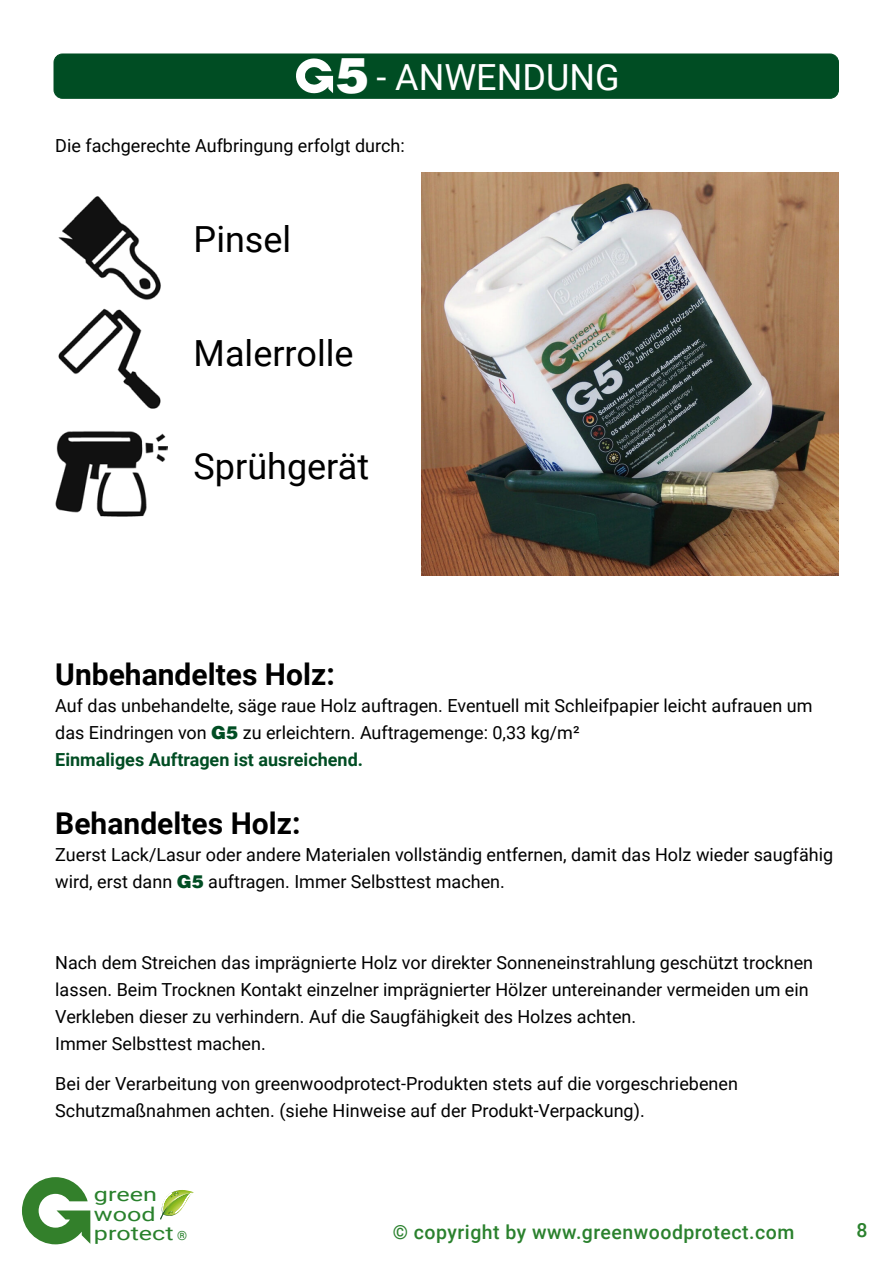
<style>
.page{position:relative;width:893px;height:1263px;background:#fff}
.page>*{position:absolute;margin:0;border:0;box-sizing:border-box;transform-origin:0 0}
.t1{font:36px "Roboto";color:#000}
.t2{font:36px "Roboto";color:#fff}
.t3{font:700 30px "Roboto";color:#000}
.t4{font:500 19.5px "Roboto";letter-spacing:.025em;color:#2a812d}
.t5{font:19.2px/19.2px "Roboto";color:#29812c;scale:1.31 1}
.t6{font:18px/27px "Roboto";color:#000}
.s1{font-family:"Helvetica LT";font-weight:900;font-size:49.5px}
.s2{font-family:"Helvetica LT";font-weight:900;color:#004d23}
.s3{font-weight:700;color:#004d23}
.s4{font-size:12.75px}
</style>
<div class="page">
<img style="left:55px;top:196px;width:113px;height:321px">
<div style="left:54px;top:54px;width:784px;height:44px;background:#004d23;border-radius:9px"></div>
<div style="left:54px;top:54px;width:784px;height:44px;border:1px solid #004d23;border-radius:9px"></div>
<svg style="left:296px;top:58px;width:37px;height:36px"></svg>
<img style="left:422px;top:173px;width:416px;height:403px">
<svg style="left:22px;top:1177px;width:68px;height:67px"></svg>
<svg style="left:160px;top:1190px;width:34px;height:30px"></svg>
<h1 class="t2" style="left:336px;top:52px;width:285px"><span class="s1">5</span> - ANWENDUNG</h1>
<p class="t6" style="left:55px;top:132px;width:351px">Die fachgerechte Aufbringung erfolgt durch:</p>
<h1 class="t1" style="left:194px;top:214px;width:99px">Pinsel</h1>
<h1 class="t1" style="left:194px;top:327px;width:161px">Malerrolle</h1>
<h1 class="t1" style="left:194px;top:441px;width:177px">Sprühgerät</h1>
<h2 class="t3" style="left:55px;top:653px;width:281px">Unbehandeltes Holz:</h2>
<p class="t6" style="left:55px;top:691px;width:759px">Auf das unbehandelte, säge raue Holz auftragen. Eventuell mit Schleifpapier leicht aufrauen um das Eindringen von <span class="s2">G5</span> zu erleichtern. Auftragemenge: 0,33 kg/m²<br><span class="s3">Einmaliges Auftragen ist ausreichend.</span></p>
<h2 class="t3" style="left:55px;top:802px;width:247px">Behandeltes Holz:</h2>
<p class="t6" style="left:55px;top:840px;width:779px">Zuerst Lack/Lasur oder andere Materialen vollständig entfernen, damit das Holz wieder saugfähig wird, erst dann <span class="s2">G5</span> auftragen. Immer Selbsttest machen.</p>
<p class="t6" style="left:55px;top:948px;width:759px">Nach dem Streichen das imprägnierte Holz vor direkter Sonneneinstrahlung geschützt trocknen lassen. Beim Trocknen Kontakt einzelner imprägnierter Hölzer untereinander vermeiden um ein Verkleben dieser zu verhindern. Auf die Saugfähigkeit des Holzes achten.<br>Immer Selbsttest machen.</p>
<p class="t6" style="left:55px;top:1069px;width:684px">Bei der Verarbeitung von greenwoodprotect-Produkten stets auf die vorgeschriebenen<br>Schutzmaßnahmen achten. (siehe Hinweise auf der Produkt-Verpackung).</p>
<p class="t5" style="left:94px;top:1184px;width:73px">green wood protect <span class="s4">®</span></p>
<p class="t4" style="left:393px;top:1218px;width:403px">© copyright by www.greenwoodprotect.com</p>
<p class="t4" style="left:856px;top:1216px;width:13px">8</p>
</div>
